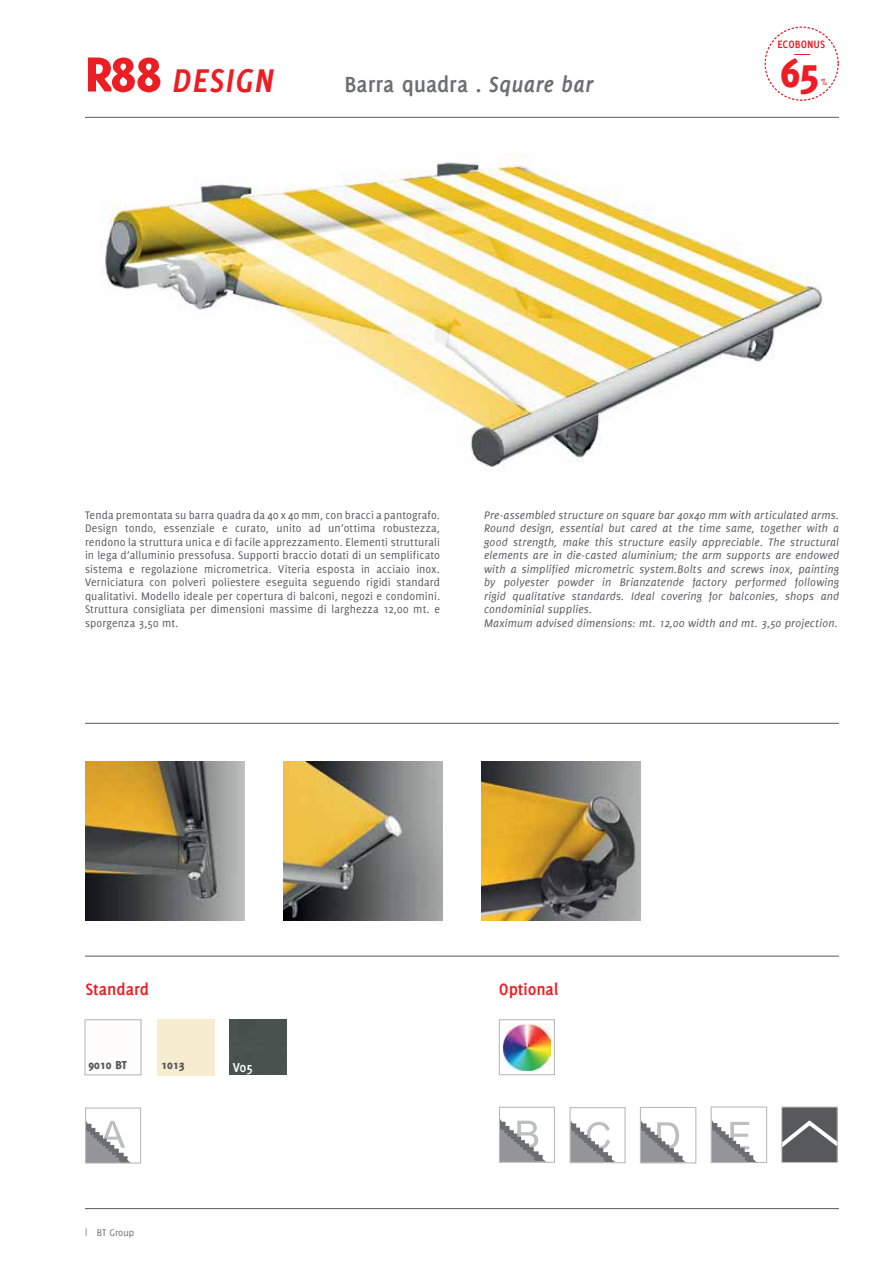
<style>
.page{position:relative;width:893px;height:1263px;background:#fff}
.page>*{position:absolute;margin:0;border:0;box-sizing:border-box;transform-origin:0 0}
.t1{font:800 44.4px "Delicious";color:#ed1d24}
.t2{font:italic 700 36px "Delicious";letter-spacing:.02em;color:#ed1d24}
.t3{font:700 24px "Delicious";color:#6d6e71}
.t4{font:700 18px "Delicious";color:#ed1d24}
.t5{font:700 14.1px "Delicious";color:#fff}
.t6{font:800 12.75px "Delicious";color:#58595b}
.t7{font:12px/13.5px "Delicious";letter-spacing:.01em;color:#58595b;text-align:justify}
.t8{font:italic 12px/13.5px "Delicious";letter-spacing:.015em;color:#58595b}
.t9{font:700 11.7px "Delicious";color:#ed1d24}
.t10{font:10.5px "Delicious";color:#6d6e71}
.t11{font:9.75px "Delicious Small Caps";color:#ed1d24}
.s1{font-weight:800;font-style:normal;font-size:54px}
.s2{font-style:italic}
</style>
<div class="page">
<hr style="left:85px;top:1208px;width:754px;height:1px;background:#58595b">
<hr style="left:85px;top:117px;width:754px;height:1px;background:#58595b">
<svg style="left:87px;top:1120px;width:42px;height:41px"></svg>
<div style="left:85px;top:1107px;width:56px;height:56px;border:1px solid #b6b8ba"></div>
<img style="left:504px;top:1024px;width:46px;height:46px">
<div style="left:499px;top:1019px;width:56px;height:56px;border:1px solid #b6b8ba"></div>
<svg style="left:501px;top:1120px;width:44px;height:41px"></svg>
<div style="left:499px;top:1107px;width:56px;height:56px;border:1px solid #b6b8ba"></div>
<svg style="left:571px;top:1121px;width:43px;height:40px"></svg>
<div style="left:569px;top:1107px;width:57px;height:56px;border:1px solid #b6b8ba"></div>
<svg style="left:642px;top:1122px;width:42px;height:39px"></svg>
<svg style="left:713px;top:1122px;width:43px;height:39px"></svg>
<div style="left:640px;top:1107px;width:56px;height:56px;border:1px solid #b6b8ba"></div>
<div style="left:711px;top:1106px;width:56px;height:57px;border:1px solid #b6b8ba"></div>
<img style="left:101px;top:153px;width:723px;height:315px">
<img style="left:85px;top:761px;width:160px;height:160px">
<img style="left:283px;top:761px;width:160px;height:160px">
<img style="left:481px;top:761px;width:160px;height:160px">
<hr style="left:85px;top:723px;width:754px;height:1px;background:#58595b">
<hr style="left:85px;top:956px;width:754px;height:1px;background:#58595b">
<div style="left:782px;top:1107px;width:55px;height:55px;background:#58595b"></div>
<svg style="left:783px;top:1120px;width:53px;height:27px"></svg>
<div style="left:781px;top:1106px;width:57px;height:57px;border:1px solid #bcbec0"></div>
<div style="left:157px;top:1019px;width:57px;height:56px;background:#f6eccf"></div>
<div style="left:230px;top:1019px;width:57px;height:56px;background:#48534f"></div>
<div style="left:84px;top:1019px;width:58px;height:56px;background:#fefdfb;border:1px solid #b6b8ba"></div>
<svg style="left:764px;top:26px;width:75px;height:75px"></svg>
<h2 class="t2" style="left:85px;top:59px;width:191px"><span class="s1">R88</span> DESIGN</h2>
<h3 class="t3" style="left:344px;top:70px;width:250px">Barra quadra . <span class="s2">Square bar</span></h3>
<p class="t9" style="left:777px;top:38px;width:49px">ECOBONUS</p>
<h1 class="t1" style="left:780px;top:46px;width:41px">65</h1>
<p class="t11" style="left:821px;top:76px;width:8px">%</p>
<p class="t7" style="left:85px;top:508px;width:357px">Tenda premontata su barra quadra da 40 x 40 mm, con bracci a pantografo.<br>Design tondo, essenziale e curato, unito ad un’ottima robustezza, rendono la struttura unica e di facile apprezzamento. Elementi strutturali in lega d’alluminio pressofusa. Supporti braccio dotati di un semplificato sistema e regolazione micrometrica. Viteria esposta in acciaio inox.<br>Verniciatura con polveri poliestere eseguita seguendo rigidi standard qualitativi. Modello ideale per copertura di balconi, negozi e condomini.<br>Struttura consigliata per dimensioni massime di larghezza 12,00 mt. e sporgenza 3,50 mt.</p>
<p class="t8" style="left:484px;top:508px;width:357px">Pre-assembled structure on square bar 40x40 mm with articulated arms.<br>Round design, essential but cared at the time same, together with a good strength, make this structure easily appreciable. The structural elements are in die-casted aluminium; the arm supports are endowed with a simplified micrometric system.Bolts and screws inox, painting by polyester powder in Brianzatende factory performed following rigid qualitative standards. Ideal covering for balconies, shops and condominial supplies.<br>Maximum advised dimensions: mt. 12,00 width and mt. 3,50 projection.</p>
<h3 class="t4" style="left:86px;top:978px;width:65px">Standard</h3>
<h3 class="t4" style="left:499px;top:978px;width:61px">Optional</h3>
<p class="t6" style="left:88px;top:1058px;width:40px">9010 BT</p>
<p class="t6" style="left:162px;top:1058px;width:25px">1013</p>
<p class="t5" style="left:233px;top:1059px;width:21px">V05</p>
<p class="t10" style="left:85px;top:1227px;width:51px">| BT Group</p>
</div>
